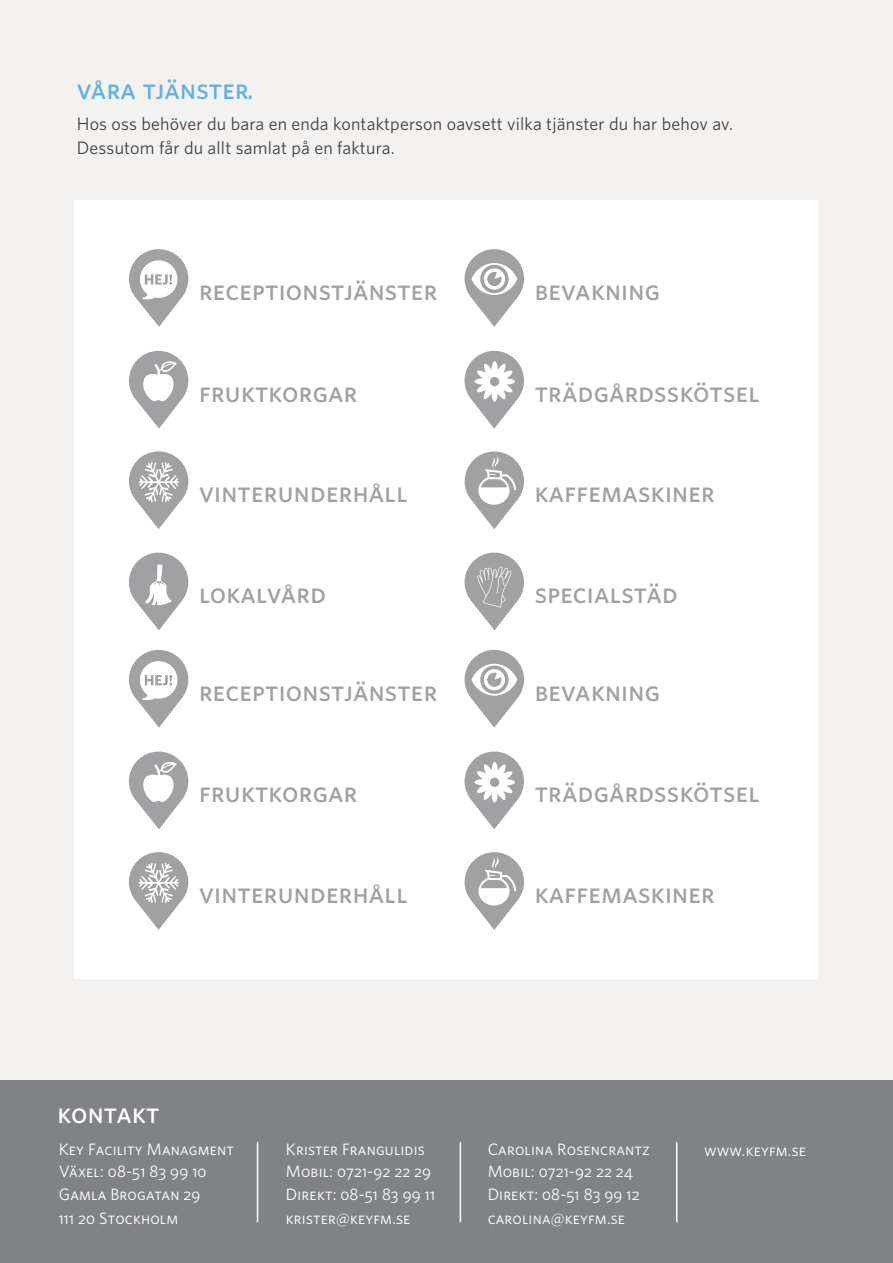
<style>
.page{position:relative;width:893px;height:1263px;background:#fff}
.page>*{position:absolute;margin:0;border:0;box-sizing:border-box;transform-origin:0 0}
.t1{font:28.5px "Whitney Medium SC";letter-spacing:.01em;color:#a1a1a3}
.t2{font:28.5px "Whitney Medium SC";letter-spacing:.01em;color:#5fb1e3}
.t3{font:28.5px "Whitney Medium SC";letter-spacing:.01em;color:#fff}
.t4{font:18px/24px "Whitney";letter-spacing:.01em;color:#414042}
.t5{font:16.5px/22.5px "Whitney Book SC";letter-spacing:.01em;color:#fff}
</style>
<div class="page">
<div style="left:0;top:0;width:893px;height:1135px;background:#f3f2f1"></div>
<div style="left:75px;top:200px;width:743px;height:778px;background:#fff"></div>
<div style="left:0;top:1080px;width:893px;height:183px;background:#808285"></div>
<svg style="left:129px;top:553px;width:59px;height:77px"></svg>
<svg style="left:465px;top:351px;width:59px;height:78px"></svg>
<div style="left:490px;top:377px;width:9px;height:9px;background:#a1a1a3;border-radius:50%"></div>
<svg style="left:465px;top:751px;width:59px;height:78px"></svg>
<div style="left:490px;top:778px;width:9px;height:9px;background:#a1a1a3;border-radius:50%"></div>
<svg style="left:465px;top:249px;width:59px;height:78px"></svg>
<svg style="left:465px;top:650px;width:59px;height:78px"></svg>
<svg style="left:129px;top:351px;width:59px;height:78px"></svg>
<svg style="left:129px;top:751px;width:59px;height:78px"></svg>
<svg style="left:465px;top:451px;width:59px;height:78px"></svg>
<svg style="left:465px;top:852px;width:59px;height:78px"></svg>
<svg style="left:465px;top:553px;width:59px;height:77px"></svg>
<svg style="left:129px;top:451px;width:59px;height:78px"></svg>
<svg style="left:129px;top:852px;width:59px;height:78px"></svg>
<svg style="left:129px;top:249px;width:59px;height:78px"></svg>
<svg style="left:129px;top:650px;width:59px;height:78px"></svg>
<hr style="left:257px;top:1142px;width:1px;height:80px;background:#fff">
<hr style="left:460px;top:1142px;width:1px;height:80px;background:#fff">
<hr style="left:676px;top:1142px;width:1px;height:80px;background:#fff">
<h1 class="t2" style="left:77px;top:72px;width:178px">våra tjänster.</h1>
<p class="t4" style="left:77px;top:112px;width:658px">Hos oss behöver du bara en enda kontaktperson oavsett vilka tjänster du har behov av.<br>Dessutom får du allt samlat på en faktura.</p>
<h1 class="t1" style="left:199px;top:273px;width:240px">receptionstjänster</h1>
<h1 class="t1" style="left:535px;top:273px;width:127px">bevakning</h1>
<h1 class="t1" style="left:199px;top:374px;width:160px">fruktkorgar</h1>
<h1 class="t1" style="left:535px;top:374px;width:227px">trädgårdsskötsel</h1>
<h1 class="t1" style="left:199px;top:475px;width:210px">vinterunderhåll</h1>
<h1 class="t1" style="left:535px;top:475px;width:182px">kaffemaskiner</h1>
<h1 class="t1" style="left:199px;top:576px;width:129px">lokalvård</h1>
<h1 class="t1" style="left:535px;top:576px;width:145px">specialstäd</h1>
<h1 class="t1" style="left:199px;top:673px;width:240px">receptionstjänster</h1>
<h1 class="t1" style="left:535px;top:673px;width:127px">bevakning</h1>
<h1 class="t1" style="left:199px;top:775px;width:160px">fruktkorgar</h1>
<h1 class="t1" style="left:535px;top:775px;width:227px">trädgårdsskötsel</h1>
<h1 class="t1" style="left:199px;top:875px;width:210px">vinterunderhåll</h1>
<h1 class="t1" style="left:535px;top:876px;width:182px">kaffemaskiner</h1>
<h1 class="t3" style="left:57px;top:1095px;width:103px">kontakt</h1>
<p class="t5" style="left:59px;top:1137px;width:177px">Key Facility Managment<br>Växel: 08-51 83 99 10<br>Gamla Brogatan 29</p>
<p class="t5" style="left:59px;top:1206px;width:121px">111 20 Stockholm</p>
<p class="t5" style="left:286px;top:1137px;width:151px">Krister Frangulidis<br>Mobil: 0721-92 22 29<br>Direkt: 08-51 83 99 11</p>
<p class="t5" style="left:286px;top:1206px;width:126px">krister@keyfm.se</p>
<p class="t5" style="left:488px;top:1137px;width:164px">Carolina Rosencrantz<br>Mobil: 0721-92 22 24<br>Direkt: 08-51 83 99 12</p>
<p class="t5" style="left:488px;top:1206px;width:139px">carolina@keyfm.se</p>
<p class="t5" style="left:704px;top:1139px;width:103px">www.keyfm.se</p>
</div>
